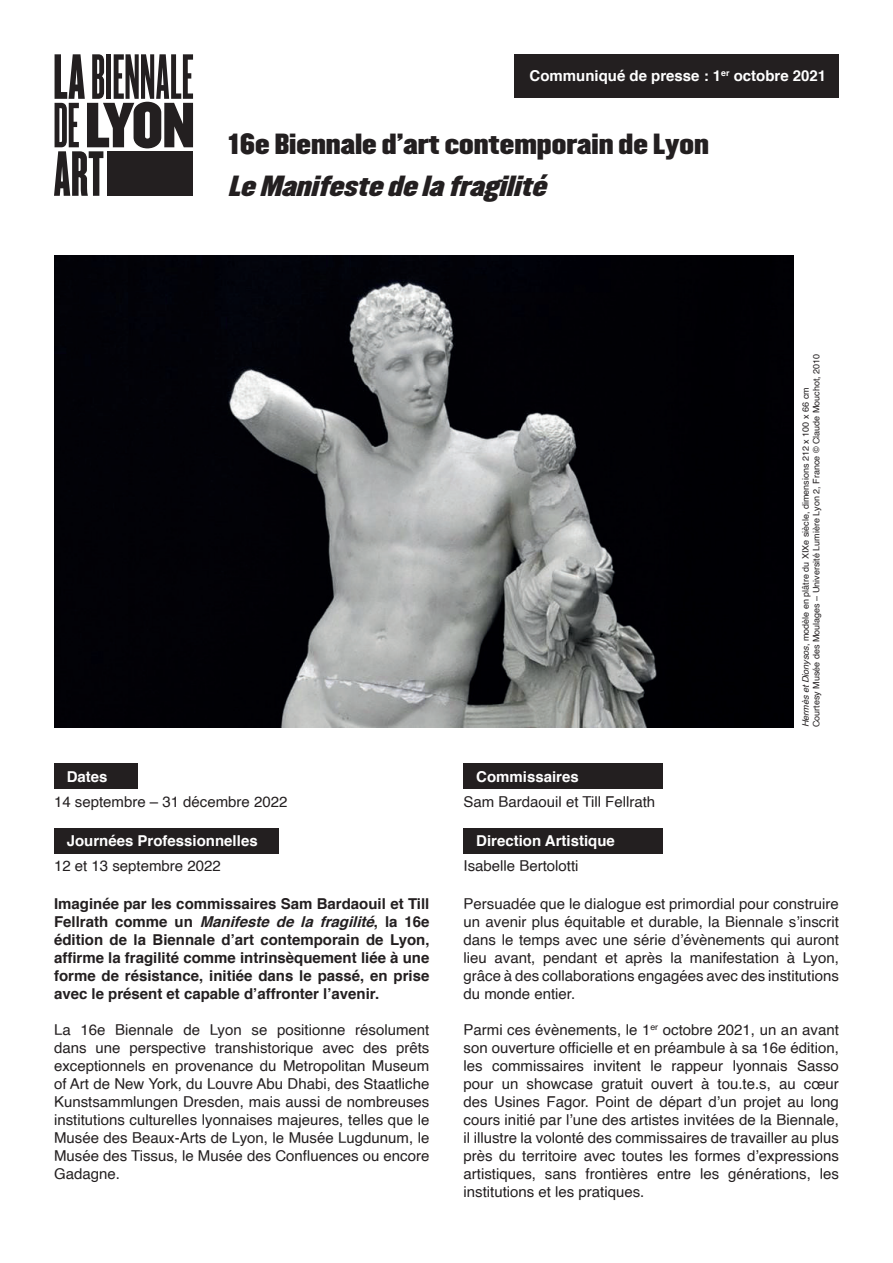
<style>
.page{position:relative;width:893px;height:1263px;background:#fff}
.page>*{position:absolute;margin:0;border:0;box-sizing:border-box;transform-origin:0 0}
.t1{font:25.5px "Champion HTF Middleweight";color:#231f20}
.t2{font:italic 25.5px "Champion HTF Middleweight";color:#231f20}
.t3{font:15px/18px "Helvetica";color:#231f20;text-align:justify}
.t4{font:700 15px/18px "Helvetica";color:#231f20;text-align:justify}
.t5{font:700 15px "Helvetica";color:#fff}
.t6{font:9px/10.8px "Helvetica";color:#231f20}
.s1{font-style:italic}
</style>
<div class="page">
<div style="left:514px;top:54px;width:325px;height:44px;background:#231f20"></div>
<img style="left:54px;top:255px;width:739px;height:472px">
<svg style="left:54px;top:54px;width:139px;height:142px"></svg>
<div style="left:54px;top:763px;width:84px;height:26px;background:#231f20"></div>
<div style="left:54px;top:828px;width:224px;height:25px;background:#231f20"></div>
<div style="left:463px;top:763px;width:200px;height:26px;background:#231f20"></div>
<div style="left:463px;top:828px;width:200px;height:25px;background:#231f20"></div>
<p class="t5" style="left:529px;top:64px;width:298px">Communiqué de presse : 1<sup>er</sup> octobre 2021</p>
<h1 class="t1" style="left:228px;top:127px;width:483px">16e Biennale d’art contemporain de Lyon</h1>
<h1 class="t2" style="left:228px;top:169px;width:328px">LeManifestedelafragilité</h1>
<p class="t5" style="left:67px;top:764px;width:42px">Dates</p>
<p class="t3" style="left:54px;top:793px;width:235px">14 septembre – 31 décembre 2022</p>
<p class="t5" style="left:67px;top:829px;width:192px">Journées Professionnelles</p>
<p class="t3" style="left:54px;top:857px;width:168px">12 et 13 septembre 2022</p>
<p class="t5" style="left:476px;top:764px;width:104px">Commissaires</p>
<p class="t3" style="left:463px;top:793px;width:193px">Sam Bardaouil et Till Fellrath</p>
<p class="t5" style="left:476px;top:829px;width:140px">Direction Artistique</p>
<p class="t3" style="left:463px;top:857px;width:117px">Isabelle Bertolotti</p>
<p class="t6" style="left:800px;top:727px;width:375px;rotate:-90deg"><span class="s1">HermèsetDionysos</span>, modèle en plâtre du XIXe siècle, dimensions 212 x 100 x 66 cm<br>Courtesy Musée des Moulages – Université Lumière Lyon 2, France © Claude Mouchot, 2010</p>
<p class="t4" style="left:54px;top:894px;width:377px">Imaginée par les commissaires Sam Bardaouil et Till F e l l r a t h c o m m e u n <span class="s1">Manifestedelafragilité</span>, l a 1 6 e édition de la Biennale d’art contemporain de Lyon, affirme la fragilité comme intrinsèquement liée à une forme de résistance, initiée dans le passé, en prise avec le présent et capable d’affronter l’avenir.</p>
<p class="t3" style="left:54px;top:1021px;width:377px">La 16e Biennale de Lyon se positionne résolument dans une perspective transhistorique avec des prêts exceptionnels en provenance du Metropolitan Museum of Art de New York, du Louvre Abu Dhabi, des Staatliche Kunstsammlungen Dresden, mais aussi de nombreuses institutions culturelles lyonnaises majeures, telles que le Musée des Beaux-Arts de Lyon, le Musée Lugdunum, le Musée des Tissus, le Musée des Confluences ou encore Gadagne.</p>
<p class="t3" style="left:463px;top:895px;width:377px">Persuadée que le dialogue est primordial pour construire un avenir plus équitable et durable, la Biennale s’inscrit dans le temps avec une série d’évènements qui auront lieu avant, pendant et après la manifestation à Lyon, grâce à des collaborations engagées avec des institutions du monde entier.</p>
<p class="t3" style="left:463px;top:1021px;width:377px">Parmi ces évènements, le 1<sup>er</sup> octobre 2021, un an avant son ouverture officielle et en préambule à sa 16e édition, les commissaires invitent le rappeur lyonnais Sasso pour un showcase gratuit ouvert à tou.te.s, au cœur des Usines Fagor. Point de départ d’un projet au long cours initié par l’une des artistes invitées de la Biennale, il illustre la volonté des commissaires de travailler au plus près du territoire avec toutes les formes d’expressions artistiques, sans frontières entre les générations, les institutions et les pratiques.</p>
</div>
